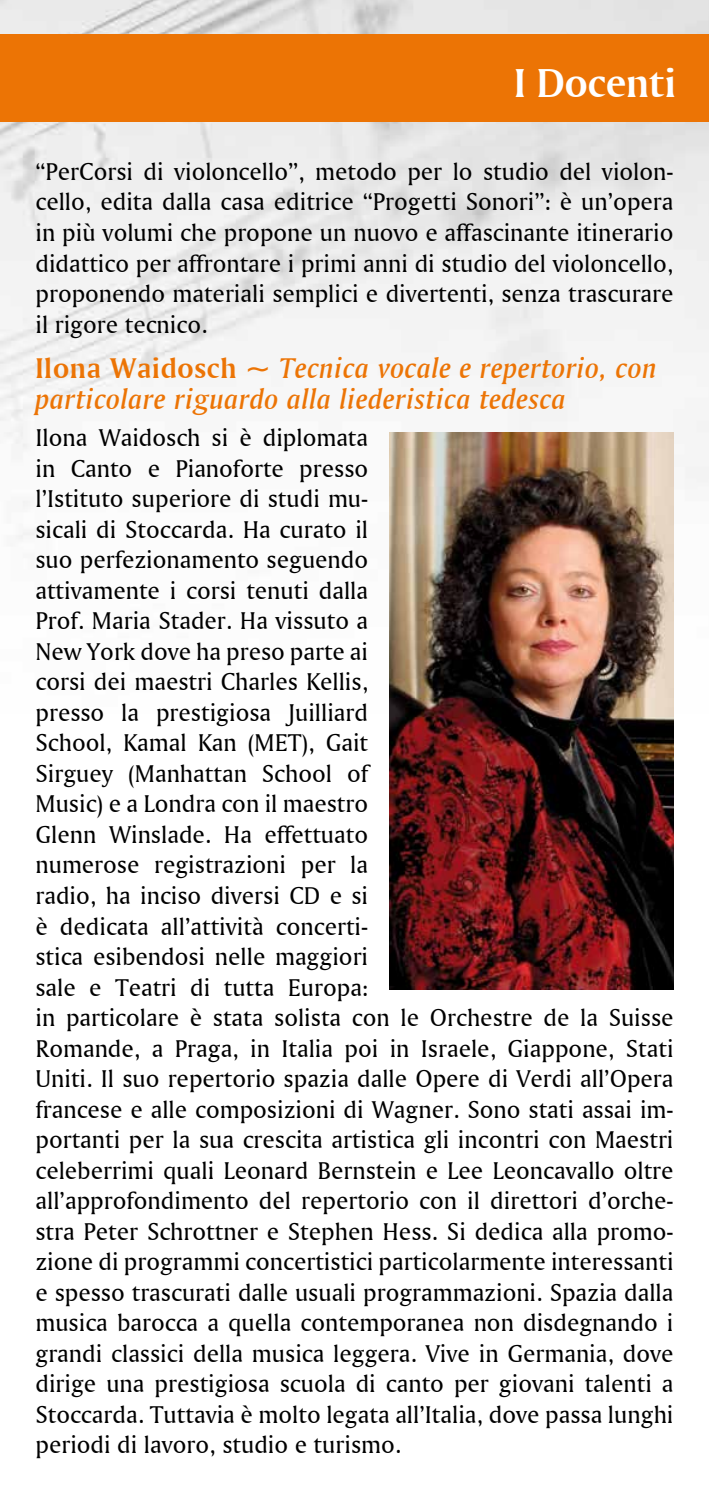
<style>
.page{position:relative;width:709px;height:1489px;background:#fff}
.page>*{position:absolute;margin:0;border:0;box-sizing:border-box;transform-origin:0 0}
.t1{font:42.5px "Amerigo BT Bold A";color:#fff}
.t2{font:30px/30.5px "Amerigo BT Medium Italic A";letter-spacing:.02em;color:#ec7405}
.t3{font:25.5px/30.5px "Amerigo BT Roman A";color:#000;text-align:justify}
.s1{font-family:"Amerigo BT Bold A"}
</style>
<div class="page">
<img style="left:0;top:0;width:709px;height:713px">
<div style="left:0;top:34px;width:709px;height:87px;background:#ec7405"></div>
<img style="left:389px;top:432px;width:284px;height:557px">
<h1 class="t1" style="left:514px;top:57px;width:163px">I Docenti</h1>
<p class="t3" style="left:35px;top:156px;width:639px">“PerCorsi di violoncello”, metodo per lo studio del violon&shy;cello, edita dalla casa editrice “Progetti Sonori”: è un’opera in più volumi che propone un nuovo e affascinante itinerario didattico per affrontare i primi anni di studio del violoncello, proponendo materiali semplici e divertenti, senza trascurare il rigore tecnico.</p>
<p class="t2" style="left:35px;top:352px;width:623px"><span class="s1">Ilona Waidosch ~</span> Tecnica vocale e repertorio, con particolare riguardo alla liederistica tedesca</p>
<p class="t3" style="left:35px;top:422px;width:639px;text-align:left">Ilona Waidosch si è diplomata<br>in Canto e Pianoforte presso<br>l’Istituto superiore di studi mu-<br>sicali di Stoccarda. Ha curato il<br>suo perfezionamento seguendo<br>attivamente i corsi tenuti dalla<br>Prof. Maria Stader. Ha vissuto a<br>New York dove ha preso parte ai<br>corsi dei maestri Charles Kellis,<br>presso la prestigiosa Juilliard<br>School, Kamal Kan (MET), Gait<br>Sirguey (Manhattan School of<br>Music) e a Londra con il maestro<br>Glenn Winslade. Ha effettuato<br>numerose registrazioni per la<br>radio, ha inciso diversi CD e si<br>è dedicata all’attività concerti-<br>stica esibendosi nelle maggiori<br>sale e Teatri di tutta Europa:<br>in particolare è stata solista con le Orchestre de la Suisse Romande, a Praga, in Italia poi in Israele, Giappone, Stati Uniti. Il suo repertorio spazia dalle Opere di Verdi all’Opera francese e alle composizioni di Wagner. Sono stati assai im&shy;portanti per la sua crescita artistica gli incontri con Maestri celeberrimi quali Leonard Bernstein e Lee Leoncavallo oltre all’approfondimento del repertorio con il direttori d’orche&shy;stra Peter Schrottner e Stephen Hess. Si dedica alla promo&shy;zione di programmi concertistici particolarmente interessanti e spesso trascurati dalle usuali programmazioni. Spazia dalla musica barocca a quella contemporanea non disdegnando i grandi classici della musica leggera. Vive in Germania, dove dirige una prestigiosa scuola di canto per giovani talenti a Stoccarda. Tuttavia è molto legata all’Italia, dove passa lunghi periodi di lavoro, studio e turismo.</p>
</div>
